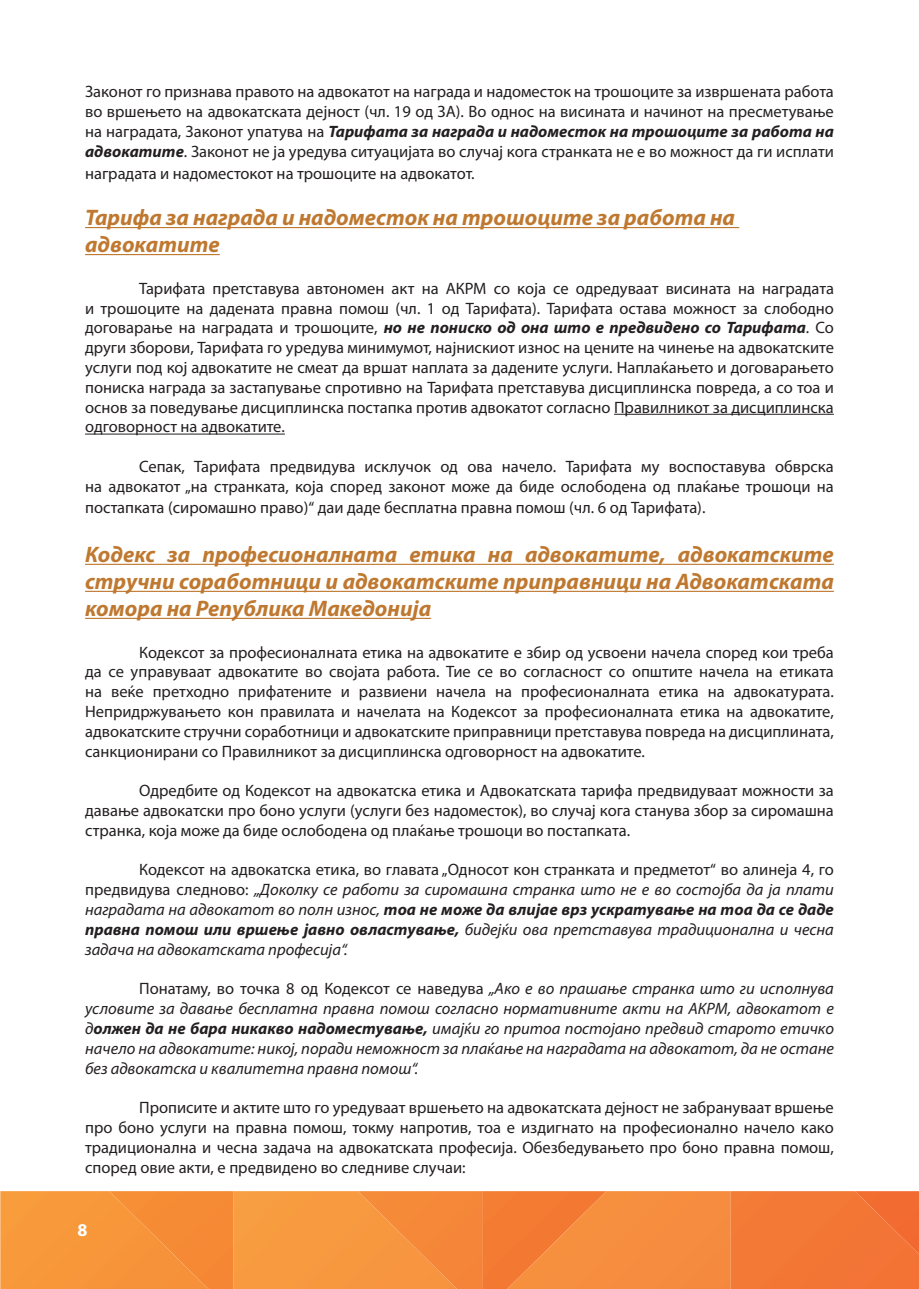
<style>
.page{position:relative;width:919px;height:1289px;background:#fff}
.page>*{position:absolute;margin:0;border:0;box-sizing:border-box;transform-origin:0 0}
.t1{font:italic 700 22.5px/27px "Myriad Pro";color:#bf782f}
.t2{font:700 18px "Myriad Pro";color:#fff}
.t3{font:16.5px/19.8px "Myriad Pro";color:#231f20;text-align:justify}
.t4{font:italic 16.5px/19.8px "Myriad Pro";color:#231f20;text-align:justify}
.s1{font-weight:700;font-style:italic}
.s2{font-style:normal}
.s3{font-weight:700}
</style>
<div class="page">
<img style="left:208px;top:1191px;width:150px;height:97px">
<img style="left:358px;top:1191px;width:149px;height:97px">
<img style="left:507px;top:1191px;width:411px;height:97px">
<img style="left:0;top:1191px;width:208px;height:97px">
<hr style="left:85px;top:227px;width:654px;height:1px;background:#bf782f">
<hr style="left:85px;top:254px;width:135px;height:1px;background:#bf782f">
<hr style="left:614px;top:414px;width:219px;height:1px;background:#231f20">
<hr style="left:85px;top:433px;width:200px;height:1px;background:#231f20">
<hr style="left:85px;top:564px;width:748px;height:1px;background:#bf782f">
<hr style="left:85px;top:591px;width:748px;height:1px;background:#bf782f">
<hr style="left:85px;top:618px;width:346px;height:1px;background:#bf782f">
<p class="t3" style="left:85px;top:82px;width:750px">Законот го признава правото на адвокатот на награда и надоместок на трошоците за извршената работа во вршењето на адвокатската дејност (чл. 19 од ЗА). Во однос на висината и начинот на пресметување на наградата, Законот упатува на <span class="s1">Тарифата за награда и надоместок на трошоците за работа на адвокатите</span>. Законот не ја уредува ситуацијата во случај кога странката не е во можност да ги исплати</p>
<p class="t3" style="left:85px;top:163px;width:391px">наградата и надоместокот на трошоците на адвокатот.</p>
<h1 class="t1" style="left:85px;top:203px;width:651px">Тарифа за награда и надоместок на трошоците за работа на адвокатите</h1>
<p class="t3" style="left:85px;top:278px;width:750px;text-indent:54px">Тарифата претставува автономен акт на АКРМ со која се одредуваат висината на наградата и трошоците на дадената правна помош (чл. 1 од Тарифата). Тарифата остава можност за слободно договарање на наградата и трошоците, <span class="s1">но не пониско од она што е предвидено со Тарифата</span>. Со други зборови, Тарифата го уредува минимумот, најнискиот износ на цените на чинење на адвокатските услуги под кој адвокатите не смеат да вршат наплата за дадените услуги. Наплаќањето и договарањето пониска награда за застапување спротивно на Тарифата претставува дисциплинска повреда, а со тоа и основ за поведување дисциплинска постапка против адвокатот согласно Правилникот за дисциплинска одговорност на адвокатите.</p>
<p class="t3" style="left:85px;top:456px;width:750px;text-align:right">Сепак, Тарифата предвидува исклучок од ова начело. Тарифата му воспоставува обврска<br>на адвокатот „на странката, која според законот може да биде ослободена од плаќање трошоци на</p>
<p class="t3" style="left:85px;top:498px;width:621px">постапката (сиромашно право)“ даи даде бесплатна правна помош (чл. 6 од Тарифата).</p>
<h1 class="t1" style="left:85px;top:540px;width:750px;text-align:justify">Кодекс за професионалната етика на адвокатите, адвокатските стручни соработници и адвокатските приправници на Адвокатската комора на Република Македонија</h1>
<p class="t3" style="left:85px;top:642px;width:750px;text-indent:54px">Кодексот за професионалната етика на адвокатите е збир од усвоени начела според кои треба да се управуваат адвокатите во својата работа. Тие се во согласност со општите начела на етиката на веќе претходно прифатените и развиени начела на професионалната етика на адвокатурата.<br>Непридржувањето кон правилата и начелата на Кодексот за професионалната етика на адвокатите, адвокатските стручни соработници и адвокатските приправници претставува повреда на дисциплината, санкционирани со Правилникот за дисциплинска одговорност на адвокатите.</p>
<p class="t3" style="left:85px;top:780px;width:750px;text-indent:54px">Одредбите од Кодексот на адвокатска етика и Адвокатската тарифа предвидуваат можности за давање адвокатски про боно услуги (услуги без надоместок), во случај кога станува збор за сиромашна странка, која може да биде ослободена од плаќање трошоци во постапката.</p>
<p class="t4" style="left:85px;top:859px;width:750px;text-indent:54px"><span class="s2">Кодексот на адвокатска етика, во главата „Односот кон странката и предметот“ во алинеја 4, го предвидува следново:</span> „Доколку се работи за сиромашна странка што не е во состојба да ја плати наградата на адвокатот во полн износ, <span class="s3">тоа не може да влијае врз ускратување на тоа да се даде правна помош или вршење јавно овластување,</span> бидејќи ова претставува традиционална и чесна задача на адвокатската професија“.</p>
<p class="t4" style="left:85px;top:978px;width:750px;text-indent:54px"><span class="s2">Понатаму, во точка 8 од Кодексот се наведува</span> „Ако е во прашање странка што ги исполнува условите за давање бесплатна правна помош согласно нормативните акти на АКРМ, адвокатот е д<span class="s3">олжен да не бара никакво надоместување,</span> имајќи го притоа постојано предвид старото етичко начело на адвокатите: никој, поради неможност за плаќање на наградата на адвокатот, да не остане без адвокатска и квалитетна правна помош“.</p>
<p class="t3" style="left:85px;top:1097px;width:750px;text-indent:54px">Прописите и актите што го уредуваат вршењето на адвокатската дејност не забрануваат вршење про боно услуги на правна помош, токму напротив, тоа е издигнато на професионално начело како традиционална и чесна задача на адвокатската професија. Обезбедувањето про боно правна помош, според овие акти, е предвидено во следниве случаи:</p>
<p class="t2" style="left:77px;top:1217px;width:11px">8</p>
</div>
